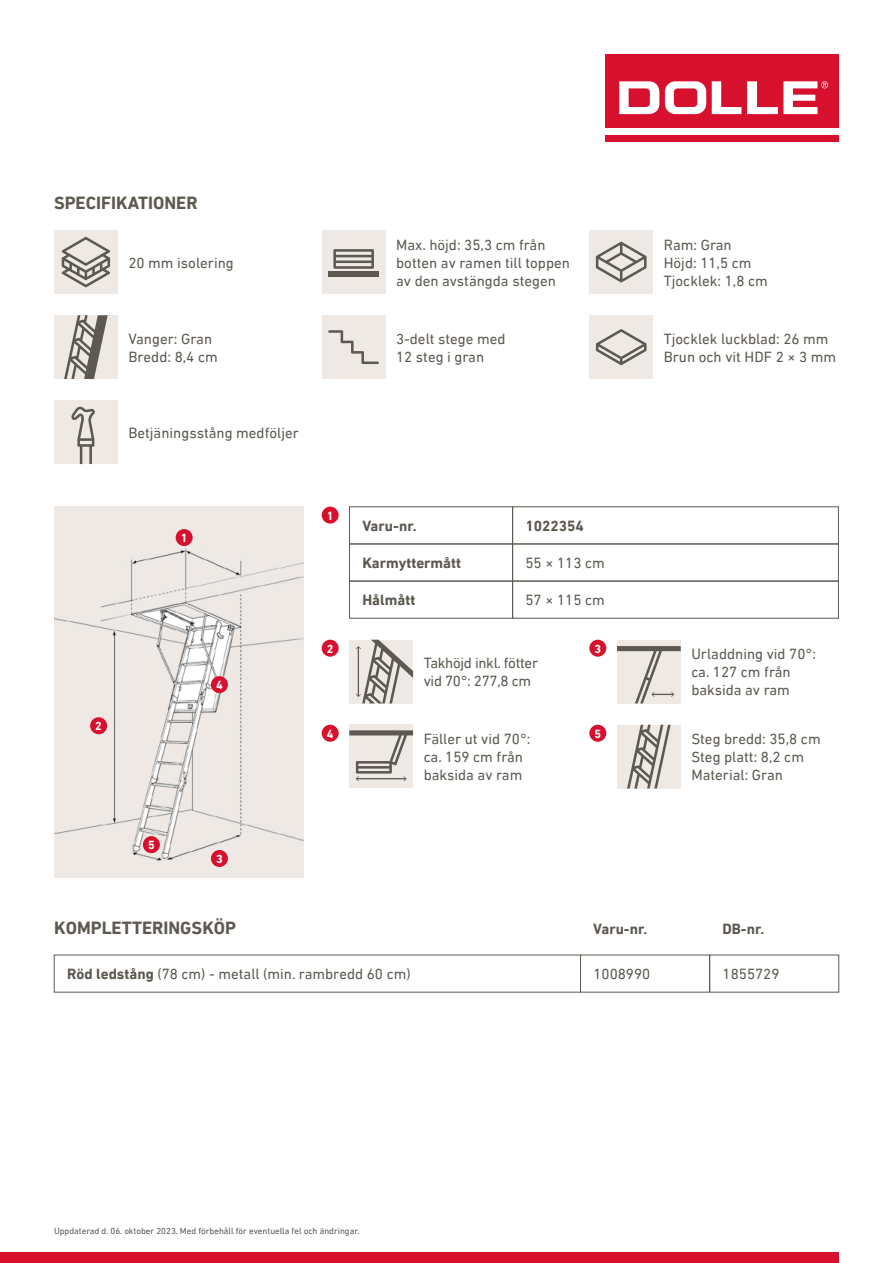
<style>
.page{position:relative;width:893px;height:1263px;background:#fff}
.page>*{position:absolute;margin:0;border:0;box-sizing:border-box;transform-origin:0 0}
.t1{font:700 18px "DIN Next LT Pro";color:#5d5951}
.t2{font:15px/18px "DIN Next LT Pro";color:#5d5951}
.t3{font:700 15px "DIN Next LT Pro";color:#5d5951}
.t4{font:15px/18px "DIN Next LT Pro";letter-spacing:-.02em;color:#5d5951}
.t5{font:700 12px "DIN Next LT Pro";color:#fff}
.t6{font:9px "DIN Next LT Pro";color:#5d5951}
.s1{font-weight:700}
</style>
<div class="page">
<div style="left:617px;top:725px;width:64px;height:63px;background:#eee9e5"></div>
<svg style="left:627px;top:725px;width:44px;height:63px"></svg>
<div style="left:617px;top:640px;width:64px;height:63px;background:#eee9e5"></div>
<svg style="left:617px;top:646px;width:64px;height:57px"></svg>
<div style="left:349px;top:724px;width:64px;height:64px;background:#eee9e5"></div>
<svg style="left:349px;top:730px;width:64px;height:51px"></svg>
<img style="left:54px;top:507px;width:250px;height:370px">
<div style="left:349px;top:640px;width:64px;height:63px;background:#eee9e5"></div>
<svg style="left:356px;top:640px;width:57px;height:63px"></svg>
<div style="left:54px;top:315px;width:64px;height:64px;background:#eee9e5"></div>
<svg style="left:64px;top:315px;width:44px;height:64px"></svg>
<div style="left:322px;top:315px;width:63px;height:64px;background:#eee9e5"></div>
<svg style="left:328px;top:330px;width:51px;height:34px"></svg>
<div style="left:589px;top:230px;width:64px;height:64px;background:#eee9e5"></div>
<svg style="left:596px;top:242px;width:50px;height:40px"></svg>
<div style="left:54px;top:230px;width:64px;height:64px;background:#eee9e5"></div>
<svg style="left:62px;top:237px;width:48px;height:50px"></svg>
<div style="left:349px;top:507px;width:164px;height:37px;border:1px solid #5d5951"></div>
<div style="left:349px;top:581px;width:164px;height:37px;border:1px solid #5d5951"></div>
<div style="left:349px;top:544px;width:164px;height:37px;border:1px solid #5d5951"></div>
<div style="left:512px;top:507px;width:327px;height:37px;border:1px solid #5d5951"></div>
<div style="left:512px;top:581px;width:327px;height:37px;border:1px solid #5d5951"></div>
<div style="left:512px;top:544px;width:327px;height:37px;border:1px solid #5d5951"></div>
<div style="left:322px;top:507px;width:17px;height:17px;background:#d7102d;border-radius:50%"></div>
<div style="left:176px;top:529px;width:17px;height:17px;background:#d7102d;border-radius:50%"></div>
<div style="left:322px;top:640px;width:17px;height:17px;background:#d7102d;border-radius:50%"></div>
<div style="left:90px;top:717px;width:17px;height:17px;background:#d7102d;border-radius:50%"></div>
<div style="left:322px;top:725px;width:17px;height:17px;background:#d7102d;border-radius:50%"></div>
<div style="left:211px;top:676px;width:17px;height:17px;background:#d7102d;border-radius:50%"></div>
<div style="left:589px;top:640px;width:17px;height:17px;background:#d7102d;border-radius:50%"></div>
<div style="left:211px;top:850px;width:17px;height:17px;background:#d7102d;border-radius:50%"></div>
<div style="left:589px;top:725px;width:17px;height:17px;background:#d7102d;border-radius:50%"></div>
<div style="left:143px;top:836px;width:17px;height:17px;background:#d7102d;border-radius:50%"></div>
<div style="left:589px;top:315px;width:64px;height:64px;background:#eee9e5"></div>
<svg style="left:596px;top:329px;width:50px;height:36px"></svg>
<div style="left:322px;top:230px;width:64px;height:64px;background:#eee9e5"></div>
<div style="left:328px;top:271px;width:51px;height:5px;background:#5d5951"></div>
<svg style="left:333px;top:249px;width:41px;height:20px"></svg>
<div style="left:54px;top:400px;width:64px;height:64px;background:#eee9e5"></div>
<svg style="left:71px;top:407px;width:24px;height:57px"></svg>
<div style="left:605px;top:54px;width:234px;height:87px;background:#d7102d"></div>
<div style="left:605px;top:128px;width:234px;height:6px;background:#fff"></div>
<svg style="left:619px;top:81px;width:209px;height:33px"></svg>
<div style="left:0;top:1252px;width:839px;height:11px;background:#d7102d"></div>
<p class="t1" style="left:54px;top:192px;width:145px">SPECIFIKATIONER</p>
<p class="t2" style="left:128px;top:253px;width:107px">20 mm isolering</p>
<p class="t2" style="left:128px;top:329px;width:91px">Vanger: Gran<br>Bredd: 8,4 cm</p>
<p class="t2" style="left:128px;top:423px;width:172px">Betjäningsstång medföljer</p>
<p class="t5" style="left:181px;top:531px;width:8px">1</p>
<p class="t5" style="left:327px;top:508px;width:8px">1</p>
<p class="t5" style="left:95px;top:719px;width:8px">2</p>
<p class="t5" style="left:216px;top:678px;width:8px">4</p>
<p class="t5" style="left:327px;top:641px;width:8px">2</p>
<p class="t5" style="left:327px;top:727px;width:8px">4</p>
<p class="t5" style="left:148px;top:838px;width:8px">5</p>
<p class="t5" style="left:216px;top:852px;width:8px">3</p>
<p class="t2" style="left:396px;top:235px;width:175px">Max. höjd: 35,3 cm från botten av ramen till toppen av den avstängda stegen</p>
<p class="t2" style="left:396px;top:329px;width:111px">3-delt stege med<br>12 steg i gran</p>
<p class="t3" style="left:362px;top:517px;width:56px">Varu-nr.</p>
<p class="t3" style="left:525px;top:517px;width:60px">1022354</p>
<p class="t3" style="left:362px;top:554px;width:100px">Karmyttermått</p>
<p class="t2" style="left:525px;top:554px;width:81px">55 × 113 cm</p>
<p class="t3" style="left:362px;top:591px;width:54px">Hålmått</p>
<p class="t2" style="left:525px;top:591px;width:81px">57 × 115 cm</p>
<p class="t5" style="left:594px;top:641px;width:8px">3</p>
<p class="t4" style="left:424px;top:654px;width:116px">Takhöjd inkl. fötter vid 70°: 277,8 cm</p>
<p class="t2" style="left:424px;top:730px;width:108px">Fäller ut vid 70°: ca. 159 cm från baksida av ram</p>
<p class="t5" style="left:594px;top:727px;width:8px">5</p>
<p class="t2" style="left:664px;top:235px;width:106px">Ram: Gran<br>Höjd: 11,5 cm<br>Tjocklek: 1,8 cm</p>
<p class="t2" style="left:664px;top:329px;width:174px">Tjocklek luckblad: 26 mm<br>Brun och vit HDF 2 × 3 mm</p>
<p class="t2" style="left:691px;top:645px;width:126px">Urladdning vid 70°: ca. 127 cm från baksida av ram</p>
<p class="t2" style="left:691px;top:730px;width:131px">Steg bredd: 35,8 cm<br>Steg platt: 8,2 cm<br>Material: Gran</p>
<p class="t1" style="left:54px;top:917px;width:183px">KOMPLETTERINGSKÖP</p>
<p class="t3" style="left:593px;top:920px;width:56px">Varu-nr.</p>
<p class="t3" style="left:722px;top:920px;width:44px">DB-nr.</p>
<p class="t2" style="left:593px;top:965px;width:58px">1008990</p>
<p class="t2" style="left:723px;top:965px;width:58px">1855729</p>
<p class="t2" style="left:67px;top:965px;width:345px"><span class="s1">Röd ledstång</span> (78 cm) - metall (min. rambredd 60 cm)</p>
<p class="t6" style="left:54px;top:1226px;width:307px">Uppdaterad d. 06. oktober 2023. Med förbehåll för eventuella fel och ändringar.</p>
</div>
